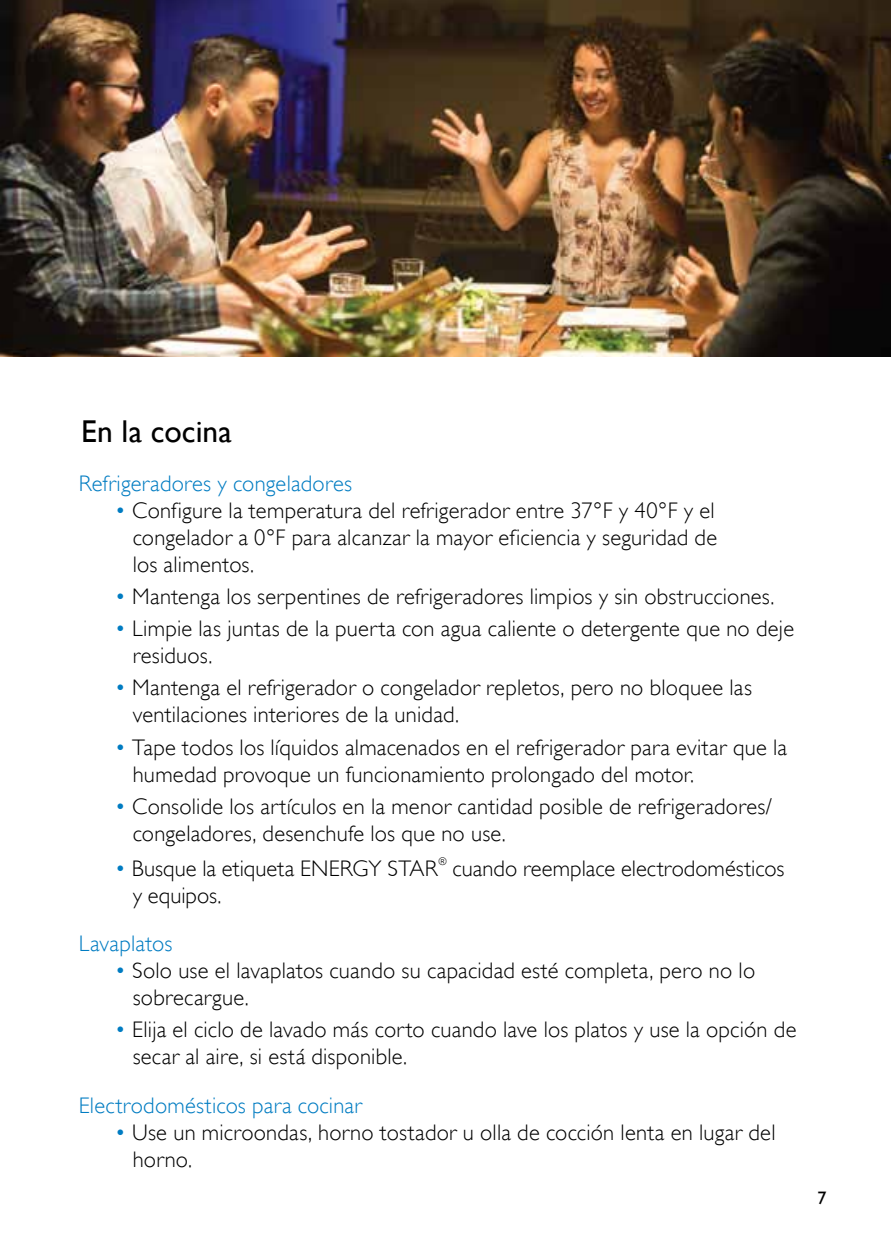
<style>
.page{position:relative;width:891px;height:1256px;background:#fff}
.page>*{position:absolute;margin:0;border:0;box-sizing:border-box;transform-origin:0 0}
.t1{font:31.5px "Gill Sans";color:#000}
.t2{font:300 22.5px/27px "Gill Sans";letter-spacing:.01em;color:#000}
.t3{font:300 22.5px "Gill Sans";letter-spacing:.01em;color:#007cc2}
.t4{font:18px "Gill Sans";color:#000}
.t5{font:300 10.58px "Gill Sans";color:#000}
.s1{color:#007cc2}
</style>
<div class="page">
<img style="left:0;top:0;width:891px;height:356px">
<h1 class="t1" style="left:81px;top:413px;width:152px">En la cocina</h1>
<p class="t3" style="left:79px;top:470px;width:275px">Refrigeradores y congeladores</p>
<p class="t2" style="left:133px;top:496px;width:586px;text-align:justify;text-indent:-18px"><span class="s1">•</span> Configure la temperatura del refrigerador entre 37°F y 40°F y el congelador a 0°F para alcanzar la mayor eficiencia y seguridad de los alimentos.</p>
<p class="t2" style="left:115px;top:583px;width:661px"><span class="s1">•</span> Mantenga los serpentines de refrigeradores limpios y sin obstrucciones.</p>
<p class="t2" style="left:133px;top:615px;width:663px;text-indent:-18px"><span class="s1">•</span> Limpie las juntas de la puerta con agua caliente o detergente que no deje residuos.</p>
<p class="t2" style="left:133px;top:674px;width:621px;text-indent:-18px"><span class="s1">•</span> Mantenga el refrigerador o congelador repletos, pero no bloquee las ventilaciones interiores de la unidad.</p>
<p class="t2" style="left:133px;top:733px;width:656px;text-indent:-18px"><span class="s1">•</span> Tape todos los líquidos almacenados en el refrigerador para evitar que la humedad provoque un funcionamiento prolongado del motor.</p>
<p class="t2" style="left:133px;top:793px;width:641px;text-indent:-18px"><span class="s1">•</span> Consolide los artículos en la menor cantidad posible de refrigeradores/ congeladores, desenchufe los que no use.</p>
<p class="t2" style="left:115px;top:854px;width:324px"><span class="s1">•</span> Busque la etiqueta ENERGY STAR</p>
<p class="t5" style="left:438px;top:855px;width:10px">®</p>
<p class="t2" style="left:453px;top:854px;width:333px">cuando reemplace electrodomésticos</p>
<p class="t2" style="left:133px;top:881px;width:90px">y equipos.</p>
<p class="t3" style="left:79px;top:930px;width:95px">Lavaplatos</p>
<p class="t2" style="left:133px;top:957px;width:624px;text-indent:-18px"><span class="s1">•</span> Solo use el lavaplatos cuando su capacidad esté completa, pero no lo sobrecargue.</p>
<p class="t2" style="left:133px;top:1016px;width:665px;text-indent:-18px"><span class="s1">•</span> Elija el ciclo de lavado más corto cuando lave los platos y use la opción de secar al aire, si está disponible.</p>
<p class="t3" style="left:79px;top:1092px;width:285px">Electrodomésticos para cocinar</p>
<p class="t2" style="left:133px;top:1118px;width:644px;text-indent:-18px"><span class="s1">•</span> Use un microondas, horno tostador u olla de cocción lenta en lugar del horno.</p>
<p class="t4" style="left:817px;top:1187px;width:10px">7</p>
</div>
